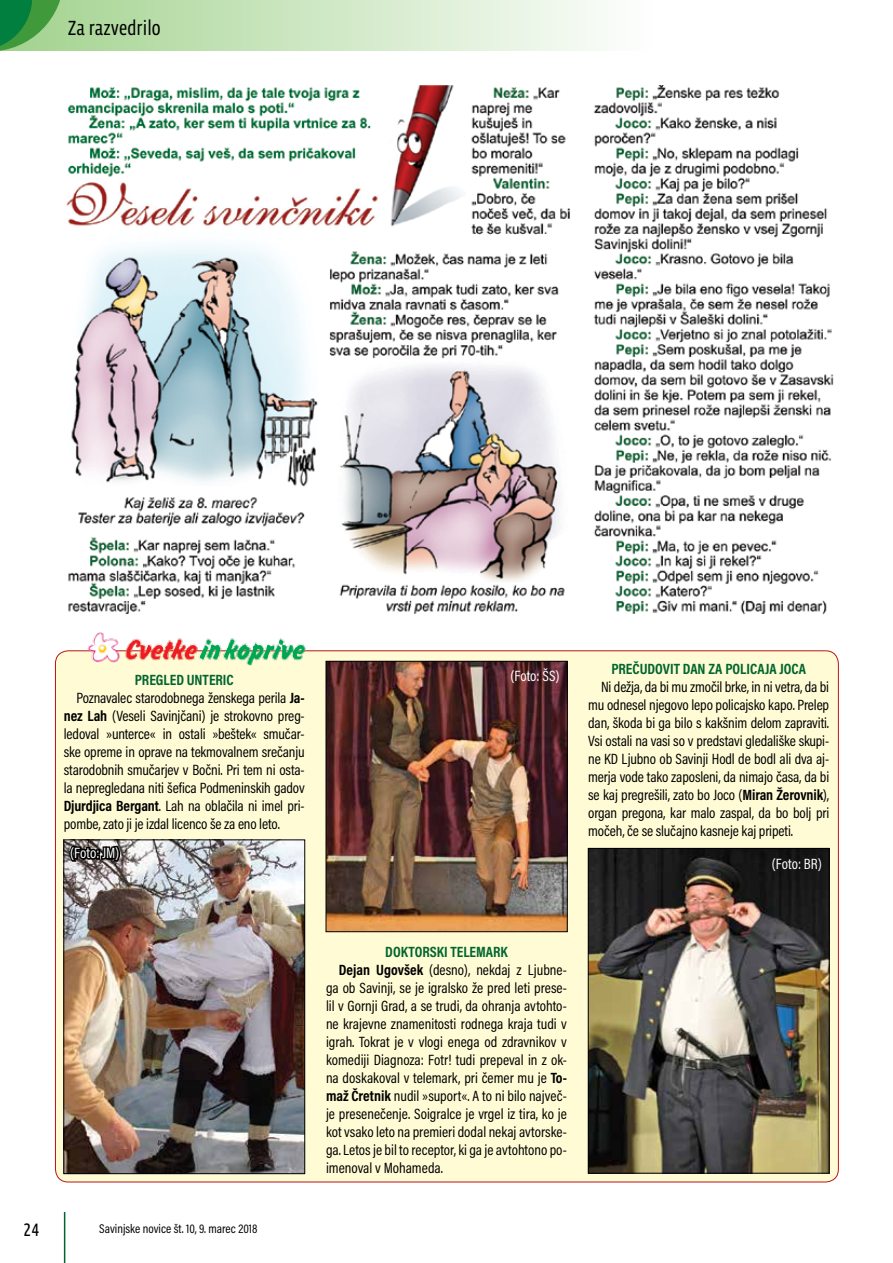
<style>
.page{position:relative;width:893px;height:1263px;background:#fff}
.page>*{position:absolute;margin:0;border:0;box-sizing:border-box;transform-origin:0 0}
.t1{font:21px "Vista Sans Nar OTCE";color:#000}
.t2{font:18px "Ubuntu Condensed";color:#000}
.t3{font:15px/18px "Acumin Pro Cond";letter-spacing:-.005em;color:#000;text-align:justify}
.t4{font:700 15px "Acumin Pro Cond";color:#00652e}
.t5{font:15px "Acumin Pro Cond";letter-spacing:.005em;color:#fff}
.t6{font:12.75px "Acumin Pro Cond";color:#000}
.s1{font-weight:700}
</style>
<div class="page">
<div style="left:0;top:0;width:652px;height:51px;background:linear-gradient(to right,#a2d28e,#fefefd)"></div>
<hr style="left:64px;top:1212px;width:1px;height:51px;background:#00652e">
<svg style="left:0;top:0;width:64px;height:51px;background:#50a65b"></svg>
<img style="left:66px;top:85px;width:768px;height:530px">
<div style="left:55px;top:651px;width:783px;height:531px;background:#fffcd5;border-radius:13px"></div>
<img style="left:83px;top:632px;width:224px;height:34px">
<img style="left:66px;top:842px;width:237px;height:330px">
<div style="left:64px;top:840px;width:241px;height:334px;border:1px solid #000"></div>
<img style="left:328px;top:663px;width:237px;height:267px">
<div style="left:326px;top:661px;width:241px;height:271px;border:1px solid #000"></div>
<img style="left:590px;top:850px;width:237px;height:321px">
<div style="left:588px;top:848px;width:241px;height:325px;border:1px solid #000"></div>
<svg style="left:68px;top:839px;width:54px;height:52px;background:#7f7a79"></svg>
<h1 class="t1" style="left:68px;top:16px;width:94px">Za razvedrilo</h1>
<p class="t4" style="left:135px;top:670px;width:100px">PREGLED UNTERIC</p>
<p class="t3" style="left:77px;top:688px;width:230px">Poznavalec starodobnega ženskega perila <span class="s1">Ja-</span></p>
<p class="t3" style="left:64px;top:706px;width:242px"><span class="s1">nez Lah</span> (Veseli Savinjčani) je strokovno preg-</p>
<p class="t3" style="left:64px;top:724px;width:242px">ledoval »unterce« in ostali »beštek« smučar-</p>
<p class="t3" style="left:64px;top:742px;width:242px">ske opreme in oprave na tekmovalnem srečanju</p>
<p class="t3" style="left:64px;top:760px;width:242px">starodobnih smučarjev v Bočni. Pri tem ni osta-</p>
<p class="t3" style="left:64px;top:778px;width:242px">la nepregledana niti šefica Podmeninskih gadov</p>
<p class="t3" style="left:64px;top:796px;width:242px"><span class="s1">Djurdjica Bergant</span>. Lah na oblačila ni imel pri-</p>
<p class="t3" style="left:64px;top:814px;width:218px">pombe, zato ji je izdal licenco še za eno leto.</p>
<p class="t5" style="left:70px;top:843px;width:51px">(Foto: JM)</p>
<p class="t5" style="left:510px;top:666px;width:51px">(Foto: ŠS)</p>
<p class="t4" style="left:611px;top:659px;width:196px">PREČUDOVIT DAN ZA POLICAJA JOCA</p>
<p class="t3" style="left:588px;top:678px;width:242px;text-indent:13px">Ni dežja, da bi mu zmočil brke, in ni vetra, da bi mu odnesel njegovo lepo policajsko kapo. Prelep dan, škoda bi ga bilo s kakšnim delom zapraviti.<br>Vsi ostali na vasi so v predstavi gledališke skupi&shy;ne KD Ljubno ob Savinji Hodl de bodl ali dva aj&shy;merja vode tako zaposleni, da nimajo časa, da bi se kaj pregrešili, zato bo Joco (<span class="s1">Miran Žerovnik</span>), organ pregona, kar malo zaspal, da bo bolj pri močeh, če se slučajno kasneje kaj pripeti.</p>
<p class="t5" style="left:772px;top:854px;width:52px">(Foto: BR)</p>
<p class="t2" style="left:24px;top:1219px;width:17px">24</p>
<p class="t6" style="left:99px;top:1221px;width:160px">Savinjske novice št. 10, 9. marec 2018</p>
<p class="t4" style="left:385px;top:942px;width:124px">DOKTORSKI TELEMARK</p>
<p class="t3" style="left:339px;top:960px;width:230px"><span class="s1">Dejan Ugovšek</span> (desno), nekdaj z Ljubne-</p>
<p class="t3" style="left:326px;top:978px;width:242px">ga ob Savinji, se je igralsko že pred leti prese-</p>
<p class="t3" style="left:326px;top:996px;width:242px">lil v Gornji Grad, a se trudi, da ohranja avtohto-</p>
<p class="t3" style="left:326px;top:1014px;width:242px">ne krajevne znamenitosti rodnega kraja tudi v</p>
<p class="t3" style="left:326px;top:1032px;width:242px">igrah. Tokrat je v vlogi enega od zdravnikov v</p>
<p class="t3" style="left:326px;top:1050px;width:242px">komediji Diagnoza: Fotr! tudi prepeval in z ok-</p>
<p class="t3" style="left:326px;top:1068px;width:242px">na doskakoval v telemark, pri čemer mu je <span class="s1">To-</span></p>
<p class="t3" style="left:326px;top:1086px;width:242px"><span class="s1">maž Čretnik</span> nudil »suport«. A to ni bilo največ-</p>
<p class="t3" style="left:326px;top:1104px;width:242px">je presenečenje. Soigralce je vrgel iz tira, ko je</p>
<p class="t3" style="left:326px;top:1122px;width:242px">kot vsako leto na premieri dodal nekaj avtorske-</p>
<p class="t3" style="left:326px;top:1140px;width:242px">ga. Letos je bil to receptor, ki ga je avtohtono po-</p>
<p class="t3" style="left:326px;top:1158px;width:118px">imenoval v Mohameda.</p>
</div>
